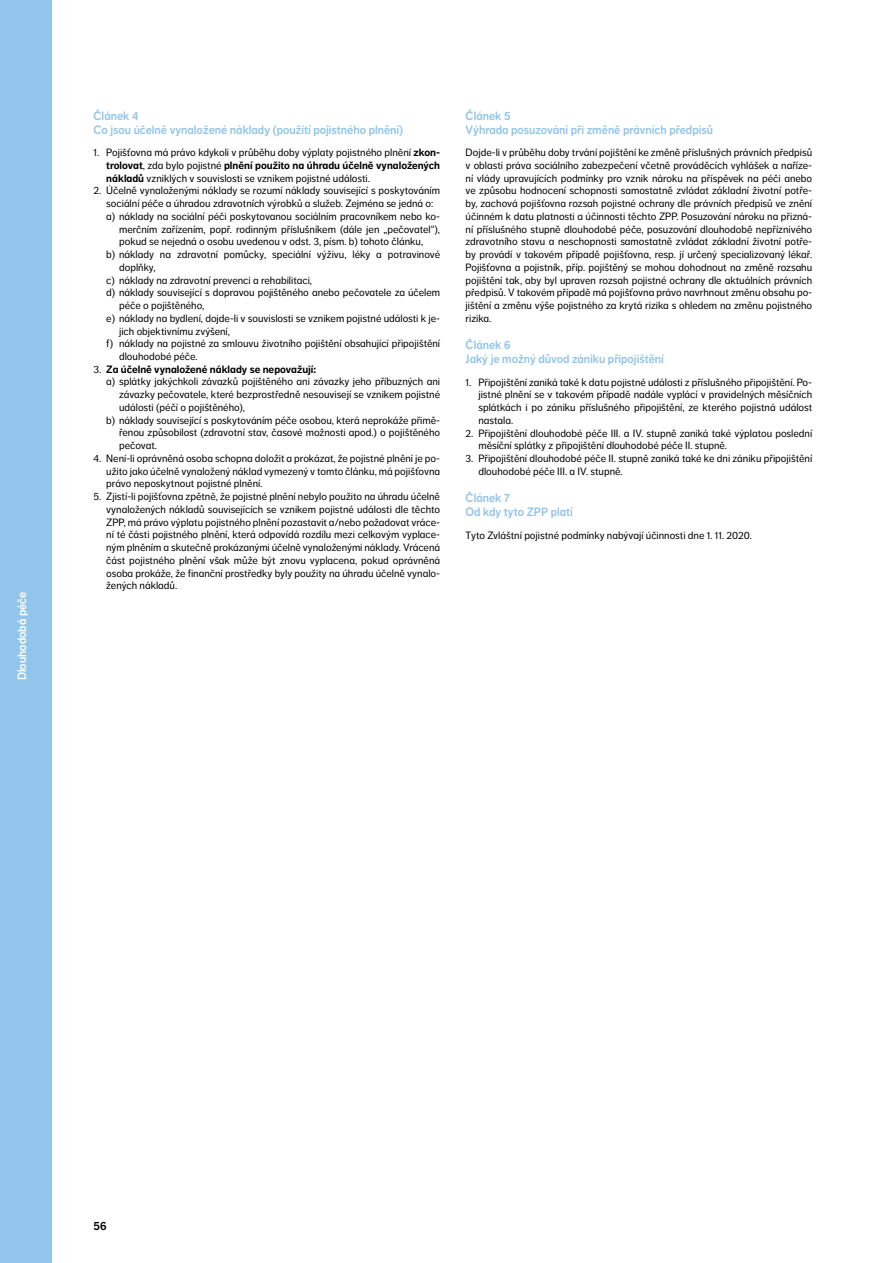
<style>
.page{position:relative;width:893px;height:1263px;background:#fff}
.page>*{position:absolute;margin:0;border:0;box-sizing:border-box;transform-origin:0 0}
.t1{font:12px/14.4px "NN Dagny Display";color:#92c5eb}
.t2{font:12px "NN Dagny Display";color:#fff}
.t3{font:12px "NN Dagny Display";color:#000}
.t4{font:10.5px/12.8px "NN Dagny Text";color:#000;text-align:justify}
.t5{font:700 10.5px "NN Dagny Text";color:#000}
.s1{font-weight:700}
.s2{font-weight:400}
</style>
<div class="page">
<div style="left:0;top:0;width:51px;height:1263px;background:#92c5eb"></div>
<p class="t2" style="left:15px;top:680px;width:90px;rotate:-90deg">Dlouhodobá péče</p>
<p class="t1" style="left:94px;top:109px;width:311px">Článek 4<br>Co jsou účelně vynaložené náklady (použití pojistného plnění)</p>
<p class="t4" style="left:106px;top:146px;width:335px;text-indent:-13px">1. Pojišťovna má právo kdykoli v průběhu doby výplaty pojistného plnění <span class="s1">zkon&shy;trolovat</span>, zda bylo pojistné <span class="s1">plnění použito na úhradu účelně vynaložených nákladů</span> vzniklých v souvislosti se vznikem pojistné události.</p>
<p class="t4" style="left:94px;top:184px;width:348px">2. Účelně vynaloženými náklady se rozumí náklady související s poskytováním</p>
<p class="t4" style="left:106px;top:197px;width:329px">sociální péče a úhradou zdravotních výrobků a služeb. Zejména se jedná o:</p>
<p class="t4" style="left:106px;top:210px;width:335px">a) náklady na sociální péči poskytovanou sociálním pracovníkem nebo ko-</p>
<p class="t4" style="left:119px;top:223px;width:323px">merčním zařízením, popř. rodinným příslušníkem (dále jen „pečovatel“),</p>
<p class="t4" style="left:119px;top:235px;width:306px">pokud se nejedná o osobu uvedenou v odst. 3, písm. b) tohoto článku,</p>
<p class="t4" style="left:106px;top:248px;width:335px">b) náklady na zdravotní pomůcky, speciální výživu, léky a potravinové</p>
<p class="t4" style="left:119px;top:261px;width:38px">doplňky,</p>
<p class="t4" style="left:106px;top:273px;width:207px">c) náklady na zdravotní prevenci a rehabilitaci,</p>
<p class="t4" style="left:106px;top:286px;width:335px">d) náklady související s dopravou pojištěného anebo pečovatele za účelem</p>
<p class="t4" style="left:119px;top:299px;width:87px">péče o pojištěného,</p>
<p class="t4" style="left:106px;top:312px;width:335px">e) náklady na bydlení, dojde-li v souvislosti se vznikem pojistné události k je-</p>
<p class="t4" style="left:119px;top:324px;width:112px">jich objektivnímu zvýšení,</p>
<p class="t4" style="left:106px;top:337px;width:335px">f) náklady na pojistné za smlouvu životního pojištění obsahující připojištění</p>
<p class="t4" style="left:119px;top:350px;width:80px">dlouhodobé péče.</p>
<p class="t5" style="left:94px;top:363px;width:224px"><span class="s2">3.</span> Za účelně vynaložené náklady se nepovažují:</p>
<p class="t4" style="left:106px;top:375px;width:335px">a) splátky jakýchkoli závazků pojištěného ani závazky jeho příbuzných ani</p>
<p class="t4" style="left:119px;top:388px;width:323px">závazky pečovatele, které bezprostředně nesouvisejí se vznikem pojistné</p>
<p class="t4" style="left:119px;top:401px;width:128px">události (péčí o pojištěného),</p>
<p class="t4" style="left:106px;top:414px;width:335px">b) náklady související s poskytováním péče osobou, která neprokáže přimě-</p>
<p class="t4" style="left:119px;top:426px;width:323px">řenou způsobilost (zdravotní stav, časové možnosti apod.) o pojištěného</p>
<p class="t4" style="left:119px;top:439px;width:39px">pečovat.</p>
<p class="t4" style="left:106px;top:452px;width:335px;text-indent:-13px">4. Není-li oprávněná osoba schopna doložit a prokázat, že pojistné plnění je po&shy;užito jako účelně vynaložený náklad vymezený v tomto článku, má pojišťovna právo neposkytnout pojistné plnění.</p>
<p class="t4" style="left:106px;top:490px;width:335px;text-indent:-13px">5. Zjistí-li pojišťovna zpětně, že pojistné plnění nebylo použito na úhradu účelně vynaložených nákladů souvisejících se vznikem pojistné události dle těchto ZPP, má právo výplatu pojistného plnění pozastavit a/nebo požadovat vráce&shy;ní té části pojistného plnění, která odpovídá rozdílu mezi celkovým vyplace&shy;ným plněním a skutečně prokázanými účelně vynaloženými náklady. Vrácená část pojistného plnění však může být znovu vyplacena, pokud oprávněná osoba prokáže, že finanční prostředky byly použity na úhradu účelně vynalo&shy;žených nákladů.</p>
<p class="t1" style="left:466px;top:109px;width:249px">Článek 5<br>Výhrada posuzování při změně právních předpisů</p>
<p class="t4" style="left:466px;top:146px;width:348px">Dojde-li v průběhu doby trvání pojištění ke změně příslušných právních předpisů v oblasti práva sociálního zabezpečení včetně prováděcích vyhlášek a naříze&shy;ní vlády upravujících podmínky pro vznik nároku na příspěvek na péči anebo ve způsobu hodnocení schopnosti samostatně zvládat základní životní potře&shy;by, zachová pojišťovna rozsah pojistné ochrany dle právních předpisů ve znění účinném k datu platnosti a účinnosti těchto ZPP. Posuzování nároku na přizná&shy;ní příslušného stupně dlouhodobé péče, posuzování dlouhodobě nepříznivého zdravotního stavu a neschopnosti samostatně zvládat základní životní potře&shy;by provádí v takovém případě pojišťovna, resp. jí určený specializovaný lékař.<br>Pojišťovna a pojistník, příp. pojištěný se mohou dohodnout na změně rozsahu pojištění tak, aby byl upraven rozsah pojistné ochrany dle aktuálních právních předpisů. V takovém případě má pojišťovna právo navrhnout změnu obsahu po&shy;jištění a změnu výše pojistného za krytá rizika s ohledem na změnu pojistného rizika.</p>
<p class="t1" style="left:466px;top:338px;width:200px">Článek 6<br>Jaký je možný důvod zániku připojištění</p>
<p class="t4" style="left:478px;top:376px;width:335px;text-indent:-13px">1. Připojištění zaniká také k datu pojistné události z příslušného připojištění. Po&shy;jistné plnění se v takovém případě nadále vyplácí v pravidelných měsíčních splátkách i po zániku příslušného připojištění, ze kterého pojistná událost nastala.</p>
<p class="t4" style="left:478px;top:427px;width:335px;text-indent:-13px">2. Připojištění dlouhodobé péče III. a IV. stupně zaniká také výplatou poslední měsíční splátky z připojištění dlouhodobé péče II. stupně.</p>
<p class="t4" style="left:478px;top:452px;width:335px;text-indent:-13px">3. Připojištění dlouhodobé péče II. stupně zaniká také ke dni zániku připojištění dlouhodobé péče III. a IV. stupně.</p>
<p class="t1" style="left:466px;top:491px;width:109px">Článek 7<br>Od kdy tyto ZPP platí</p>
<p class="t4" style="left:466px;top:529px;width:288px">Tyto Zvláštní pojistné podmínky nabývají účinnosti dne 1. 11. 2020.</p>
<p class="t3" style="left:94px;top:1219px;width:15px">56</p>
</div>
